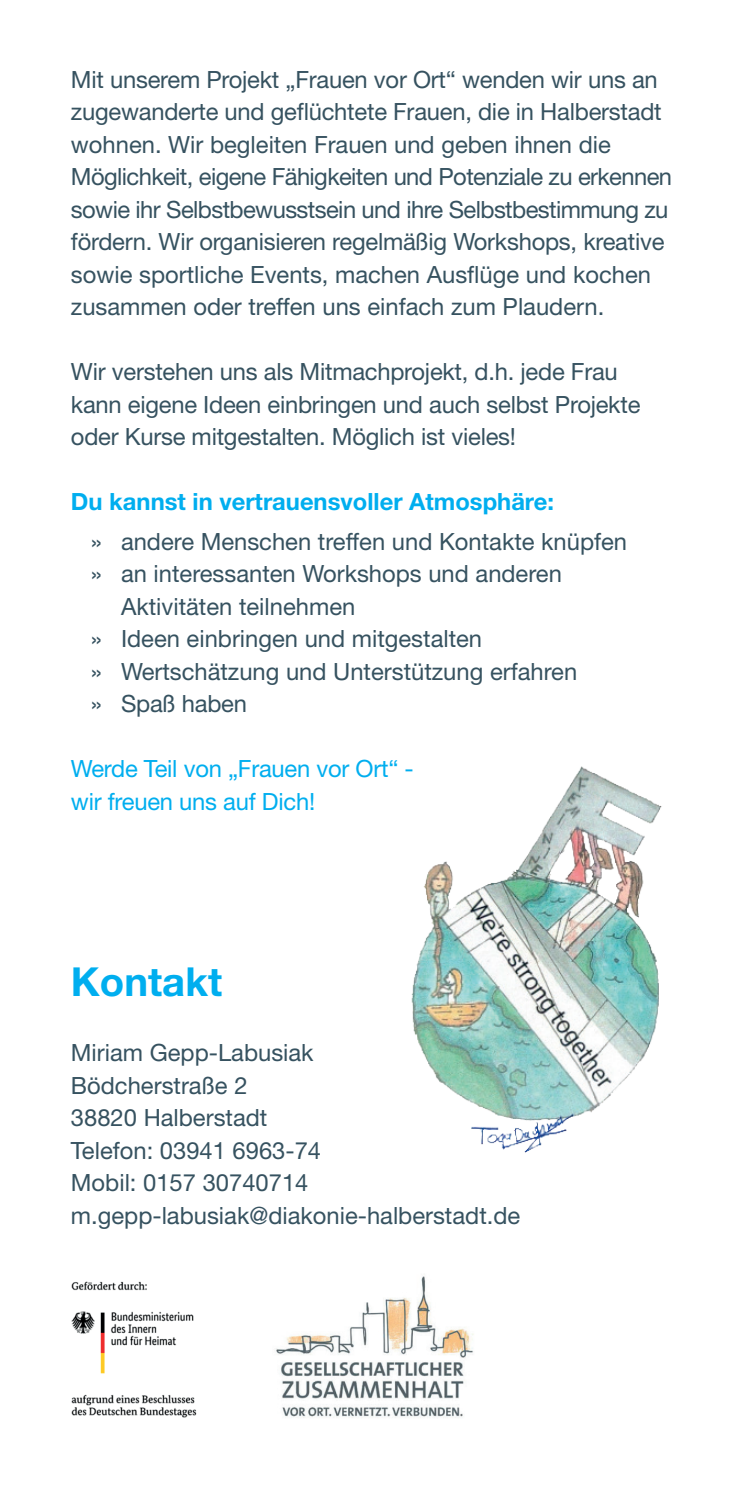
<style>
.page{position:relative;width:745px;height:1489px;background:#fff}
.page>*{position:absolute;margin:0;border:0;box-sizing:border-box;transform-origin:0 0}
.t1{font:700 40px "Helvetica Neue LT Std";color:#00aeef}
.t2{font:23.75px/32.5px "Helvetica Neue LT Std";color:#365260}
.t3{font:23.75px/32.5px "Helvetica Neue LT Std";letter-spacing:-.01em;color:#00aeef}
.t4{font:700 23.75px "Helvetica Neue LT Std";color:#00aeef}
</style>
<div class="page">
<img style="left:71px;top:1281px;width:126px;height:137px">
<img style="left:275px;top:1276px;width:199px;height:142px">
<img style="left:411px;top:766px;width:251px;height:387px">
<p class="t2" style="left:71px;top:62px;width:602px">Mit unserem Projekt „Frauen vor Ort“ wenden wir uns an zugewanderte und geflüchtete Frauen, die in Halberstadt wohnen. Wir begleiten Frauen und geben ihnen die Möglichkeit, eigene Fähigkeiten und Potenziale zu erkennen sowie ihr Selbstbewusstsein und ihre Selbstbestimmung zu fördern. Wir organisieren regelmäßig Workshops, kreative sowie sportliche Events, machen Ausflüge und kochen zusammen oder treffen uns einfach zum Plaudern.</p>
<p class="t2" style="left:71px;top:355px;width:570px">Wir verstehen uns als Mitmachprojekt, d.h. jede Frau kann eigene Ideen einbringen und auch selbst Projekte oder Kurse mitgestalten. Möglich ist vieles!</p>
<p class="t4" style="left:71px;top:487px;width:484px">Du kannst in vertrauensvoller Atmosphäre:</p>
<p class="t2" style="left:91px;top:524px;width:537px">» andere Menschen treffen und Kontakte knüpfen</p>
<p class="t2" style="left:91px;top:557px;width:472px">» an interessanten Workshops und anderen</p>
<p class="t2" style="left:121px;top:589px;width:236px">Aktivitäten teilnehmen</p>
<p class="t2" style="left:91px;top:622px;width:392px">» Ideen einbringen und mitgestalten</p>
<p class="t2" style="left:91px;top:654px;width:487px">» Wertschätzung und Unterstützung erfahren</p>
<p class="t2" style="left:91px;top:687px;width:157px">» Spaß haben</p>
<p class="t3" style="left:71px;top:752px;width:344px">Werde Teil von „Frauen vor Ort“ - wir freuen uns auf Dich!</p>
<h1 class="t1" style="left:71px;top:957px;width:153px">Kontakt</h1>
<p class="t2" style="left:71px;top:1036px;width:450px">Miriam Gepp-Labusiak<br>Bödcherstraße 2<br>38820 Halberstadt<br>Telefon: 03941 6963-74<br>Mobil: 0157 30740714 m.gepp-labusiak@diakonie-halberstadt.de</p>
</div>
